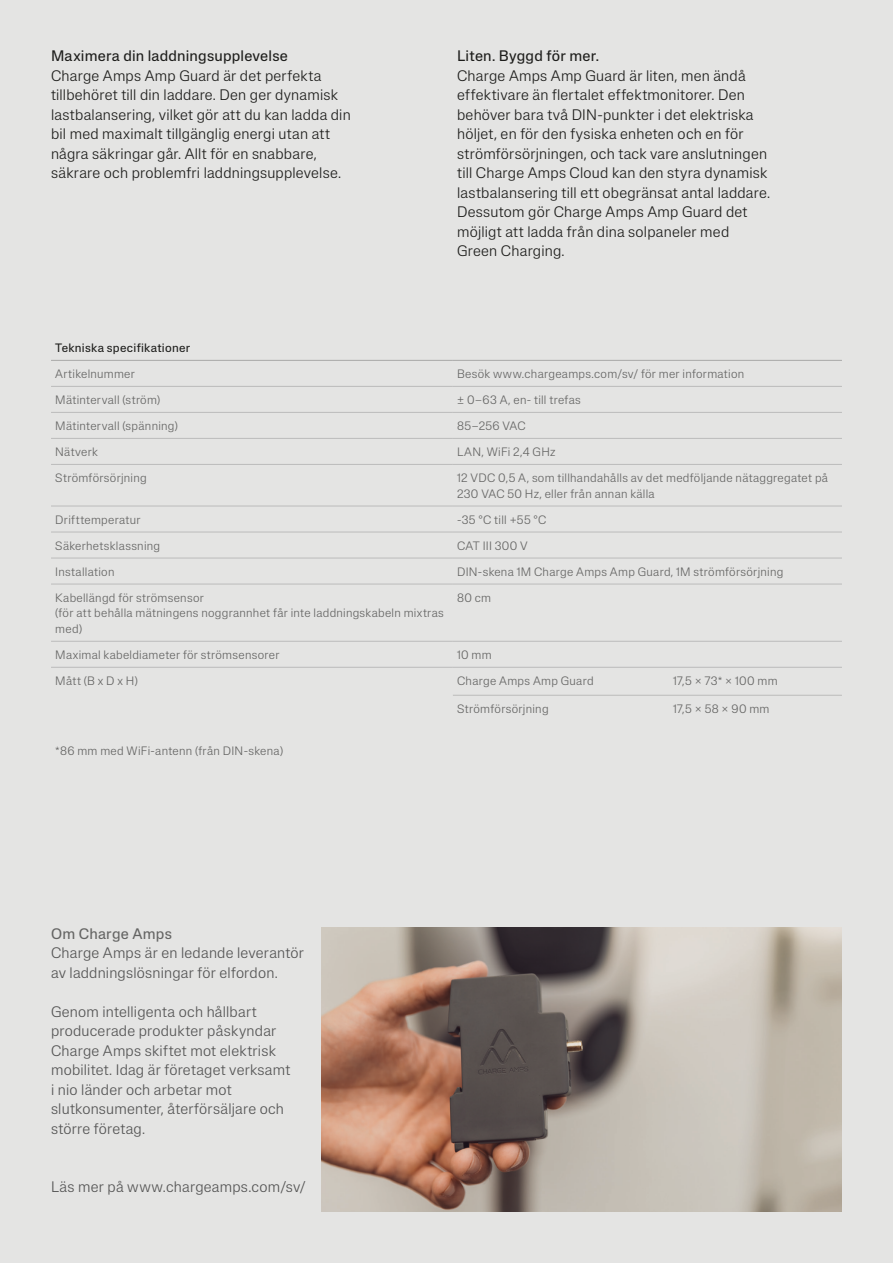
<style>
.page{position:relative;width:893px;height:1263px;background:#e4e4e3}
.page>*{position:absolute;margin:0;border:0;box-sizing:border-box;transform-origin:0 0}
.Body_10_13{font:300 15px/19.5px "Lateral Standard";letter-spacing:.015em;color:#1d1d1b}
.Body_10_13-2{font:300 15px/19.5px "Lateral Standard";letter-spacing:.015em;color:#545454}
.Headline_10_13{font:15px "Lateral Standard";letter-spacing:.015em;color:#1d1d1b}
.Headline_10_13-2{font:15px "Lateral Standard";letter-spacing:.015em;color:#646463}
.Table_body{font:300 12px/15.6px "Lateral Standard";letter-spacing:.025em;color:#646463}
.Table_headline{font:12px "Lateral Standard";letter-spacing:.025em;color:#1d1d1b}
</style>
<div class="page">
<hr style="left:51px;top:386px;width:402px;height:1px;background:#bbb">
<hr style="left:453px;top:386px;width:389px;height:1px;background:#bbb">
<hr style="left:51px;top:464px;width:402px;height:1px;background:#bbb">
<hr style="left:453px;top:464px;width:389px;height:1px;background:#bbb">
<hr style="left:51px;top:360px;width:402px;height:1px;background:#a8a8a8">
<hr style="left:453px;top:360px;width:389px;height:1px;background:#a8a8a8">
<hr style="left:51px;top:412px;width:402px;height:1px;background:#bbb">
<hr style="left:453px;top:412px;width:389px;height:1px;background:#bbb">
<hr style="left:51px;top:438px;width:402px;height:1px;background:#bbb">
<hr style="left:453px;top:438px;width:389px;height:1px;background:#bbb">
<hr style="left:51px;top:558px;width:402px;height:1px;background:#bbb">
<hr style="left:453px;top:558px;width:389px;height:1px;background:#bbb">
<hr style="left:453px;top:584px;width:389px;height:1px;background:#bbb">
<hr style="left:453px;top:641px;width:389px;height:1px;background:#bbb">
<hr style="left:453px;top:667px;width:389px;height:1px;background:#bbb">
<hr style="left:453px;top:695px;width:389px;height:1px;background:#bbb">
<hr style="left:51px;top:506px;width:402px;height:1px;background:#bbb">
<hr style="left:453px;top:506px;width:389px;height:1px;background:#bbb">
<hr style="left:51px;top:532px;width:402px;height:1px;background:#bbb">
<hr style="left:453px;top:532px;width:389px;height:1px;background:#bbb">
<hr style="left:51px;top:584px;width:402px;height:1px;background:#bbb">
<hr style="left:51px;top:641px;width:402px;height:1px;background:#bbb">
<hr style="left:51px;top:667px;width:402px;height:1px;background:#bbb">
<img style="left:322px;top:928px;width:520px;height:284px">
<p class="Headline_10_13" style="left:51px;top:47px;width:238px">Maximera din laddningsupplevelse</p>
<p class="Body_10_13" style="left:51px;top:66px;width:301px">Charge Amps Amp Guard är det perfekta tillbehöret till din laddare. Den ger dynamisk lastbalansering, vilket gör att du kan ladda din bil med maximalt tillgänglig energi utan att några säkringar går. Allt för en snabbare, säkrare och problemfri laddningsupplevelse.</p>
<p class="Headline_10_13" style="left:457px;top:47px;width:143px">Liten. Byggd för mer.</p>
<p class="Body_10_13" style="left:457px;top:66px;width:315px">Charge Amps Amp Guard är liten, men ändå effektivare än flertalet effektmonitorer. Den behöver bara två DIN-punkter i det elektriska höljet, en för den fysiska enheten och en för strömförsörjningen, och tack vare anslutningen till Charge Amps Cloud kan den styra dynamisk lastbalansering till ett obegränsat antal laddare.<br>Dessutom gör Charge Amps Amp Guard det möjligt att ladda från dina solpaneler med Green Charging.</p>
<p class="Table_headline" style="left:55px;top:341px;width:136px">Tekniska specifikationer</p>
<p class="Table_body" style="left:55px;top:366px;width:81px">Artikelnummer</p>
<p class="Table_body" style="left:457px;top:366px;width:289px">Besök www.chargeamps.com/sv/ för mer information</p>
<p class="Table_body" style="left:55px;top:392px;width:106px">Mätintervall (ström)</p>
<p class="Table_body" style="left:457px;top:392px;width:125px">± 0–63 A, en- till trefas</p>
<p class="Table_body" style="left:55px;top:418px;width:124px">Mätintervall (spänning)</p>
<p class="Table_body" style="left:457px;top:418px;width:70px">85–256 VAC</p>
<p class="Table_body" style="left:55px;top:444px;width:44px">Nätverk</p>
<p class="Table_body" style="left:457px;top:444px;width:100px">LAN, WiFi 2,4 GHz</p>
<p class="Table_body" style="left:55px;top:470px;width:93px">Strömförsörjning</p>
<p class="Table_body" style="left:457px;top:470px;width:372px">12 VDC 0,5 A, som tillhandahålls av det medföljande nätaggregatet på<br>230 VAC 50 Hz, eller från annan källa</p>
<p class="Table_body" style="left:55px;top:511px;width:87px">Drifttemperatur</p>
<p class="Table_body" style="left:457px;top:511px;width:91px">-35 °C till +55 °C</p>
<p class="Table_body" style="left:55px;top:537px;width:106px">Säkerhetsklassning</p>
<p class="Table_body" style="left:457px;top:537px;width:72px">CAT III 300 V</p>
<p class="Table_body" style="left:55px;top:563px;width:61px">Installation</p>
<p class="Table_body" style="left:457px;top:563px;width:328px">DIN-skena 1M Charge Amps Amp Guard, 1M strömförsörjning</p>
<p class="Table_body" style="left:55px;top:589px;width:390px">Kabellängd för strömsensor<br>(för att behålla mätningens noggrannhet får inte laddningskabeln mixtras med)</p>
<p class="Table_body" style="left:457px;top:589px;width:35px">80 cm</p>
<p class="Table_body" style="left:55px;top:647px;width:226px">Maximal kabeldiameter för strömsensorer</p>
<p class="Table_body" style="left:457px;top:647px;width:36px">10 mm</p>
<p class="Table_body" style="left:55px;top:673px;width:84px">Mått (B x D x H)</p>
<p class="Table_body" style="left:457px;top:673px;width:138px">Charge Amps Amp Guard</p>
<p class="Table_body" style="left:673px;top:673px;width:106px">17,5 × 73* × 100 mm</p>
<p class="Table_body" style="left:457px;top:701px;width:93px">Strömförsörjning</p>
<p class="Table_body" style="left:673px;top:701px;width:98px">17,5 × 58 × 90 mm</p>
<p class="Table_body" style="left:55px;top:743px;width:229px">*86 mm med WiFi-antenn (från DIN-skena)</p>
<p class="Headline_10_13-2" style="left:51px;top:925px;width:122px">Om Charge Amps</p>
<p class="Body_10_13-2" style="left:51px;top:943px;width:254px">Charge Amps är en ledande leverantör av laddningslösningar för elfordon.</p>
<p class="Body_10_13-2" style="left:51px;top:1002px;width:241px">Genom intelligenta och hållbart producerade produkter påskyndar<br>Charge Amps skiftet mot elektrisk mobilitet. Idag är företaget verksamt i nio länder och arbetar mot slutkonsumenter, återförsäljare och större företag.</p>
<p class="Body_10_13-2" style="left:51px;top:1177px;width:256px">Läs mer på www.chargeamps.com/sv/</p>
</div>
